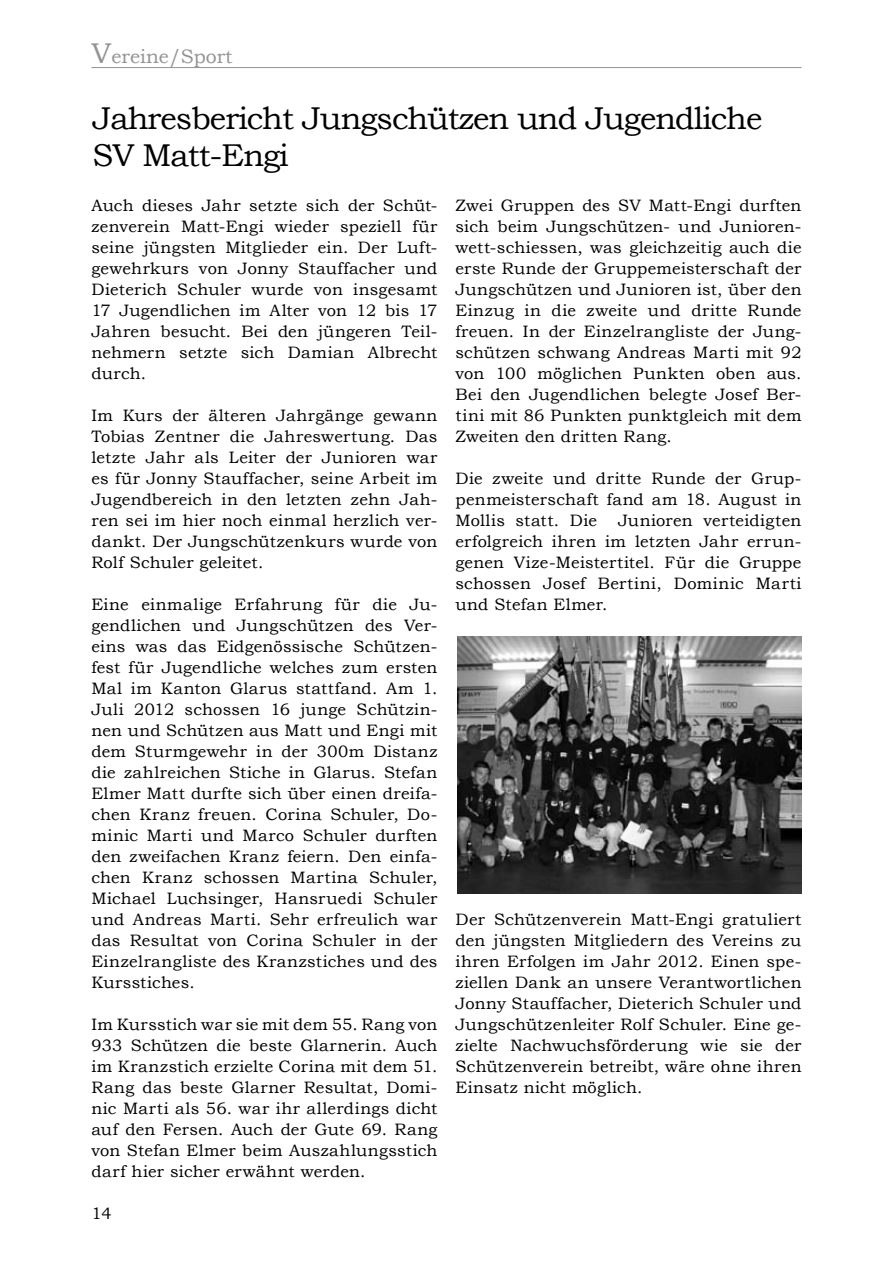
<style>
.page{position:relative;width:893px;height:1263px;background:#fff}
.page>*{position:absolute;margin:0;border:0;box-sizing:border-box;transform-origin:0 0}
.t1{font:31.5px/37.5px "Bookman Old Style";letter-spacing:-.03em;color:#000}
.t2{font:19.5px "Bookman Old Style";color:#929395}
.t3{font:16.5px/21px "Bookman Old Style";letter-spacing:.015em;color:#000;text-align:justify}
.s1{font-size:28.5px}
</style>
<div class="page">
<hr style="left:91px;top:67px;width:710px;height:1px;background:#929395">
<img style="left:457px;top:637px;width:345px;height:256px">
<p class="t2" style="left:91px;top:44px;width:143px"><span class="s1">V</span>ereine/Sport</p>
<h1 class="t1" style="left:92px;top:100px;width:672px">Jahresbericht Jungschützen und Jugendliche<br>SV Matt-Engi</h1>
<p class="t3" style="left:91px;top:195px;width:348px">Auch dieses Jahr setzte sich der Schüt&shy;zenverein Matt-Engi wieder speziell für seine jüngsten Mitglieder ein. Der Luft&shy;gewehrkurs von Jonny Stauffacher und Dieterich Schuler wurde von insgesamt 17 Jugendlichen im Alter von 12 bis 17<br>Jahren besucht. Bei den jüngeren Teil&shy;nehmern setzte sich Damian Albrecht durch.</p>
<p class="t3" style="left:91px;top:405px;width:348px">Im Kurs der älteren Jahrgänge gewann Tobias Zentner die Jahreswertung. Das letzte Jahr als Leiter der Junioren war es für Jonny Stauffacher, seine Arbeit im Jugendbereich in den letzten zehn Jah&shy;ren sei im hier noch einmal herzlich ver&shy;dankt. Der Jungschützenkurs wurde von Rolf Schuler geleitet.</p>
<p class="t3" style="left:91px;top:594px;width:348px">Eine einmalige Erfahrung für die Ju&shy;gendlichen und Jungschützen des Ver&shy;eins was das Eidgenössische Schützen&shy;fest für Jugendliche welches zum ersten Mal im Kanton Glarus stattfand. Am 1.<br>Juli 2012 schossen 16 junge Schützin&shy;nen und Schützen aus Matt und Engi mit dem Sturmgewehr in der 300m Distanz die zahlreichen Stiche in Glarus. Stefan Elmer Matt durfte sich über einen dreifa&shy;chen Kranz freuen. Corina Schuler, Do&shy;minic Marti und Marco Schuler durften den zweifachen Kranz feiern. Den einfa&shy;chen Kranz schossen Martina Schuler, Michael Luchsinger, Hansruedi Schuler und Andreas Marti. Sehr erfreulich war das Resultat von Corina Schuler in der Einzelrangliste des Kranzstiches und des Kursstiches.</p>
<p class="t3" style="left:91px;top:1014px;width:348px">Im Kursstich war sie mit dem 55. Rang von 933 Schützen die beste Glarnerin. Auch im Kranzstich erzielte Corina mit dem 51.<br>Rang das beste Glarner Resultat, Domi&shy;nic Marti als 56. war ihr allerdings dicht auf den Fersen. Auch der Gute 69. Rang von Stefan Elmer beim Auszahlungsstich darf hier sicher erwähnt werden.</p>
<p class="t3" style="left:91px;top:1203px;width:22px">14</p>
<p class="t3" style="left:455px;top:195px;width:348px">Zwei Gruppen des SV Matt-Engi durften sich beim Jungschützen- und Junioren&shy;wett-schiessen, was gleichzeitig auch die erste Runde der Gruppemeisterschaft der Jungschützen und Junioren ist, über den Einzug in die zweite und dritte Runde freuen. In der Einzelrangliste der Jung&shy;schützen schwang Andreas Marti mit 92 von 100 möglichen Punkten oben aus.<br>Bei den Jugendlichen belegte Josef Ber&shy;tini mit 86 Punkten punktgleich mit dem Zweiten den dritten Rang.</p>
<p class="t3" style="left:455px;top:468px;width:348px">Die zweite und dritte Runde der Grup&shy;penmeisterschaft fand am 18. August in Mollis statt. Die</p>
<p class="t3" style="left:455px;top:510px;width:348px;text-indent:162px">Junioren verteidigten erfolgreich ihren im letzten Jahr errun&shy;genen Vize-Meistertitel. Für die Gruppe schossen Josef Bertini, Dominic Marti und Stefan Elmer.</p>
<p class="t3" style="left:455px;top:909px;width:348px">Der Schützenverein Matt-Engi gratuliert den jüngsten Mitgliedern des Vereins zu ihren Erfolgen im Jahr 2012. Einen spe&shy;ziellen Dank an unsere Verantwortlichen Jonny Stauffacher, Dieterich Schuler und Jungschützenleiter Rolf Schuler. Eine ge&shy;zielte Nachwuchsförderung wie sie der Schützenverein betreibt, wäre ohne ihren Einsatz nicht möglich.</p>
</div>
